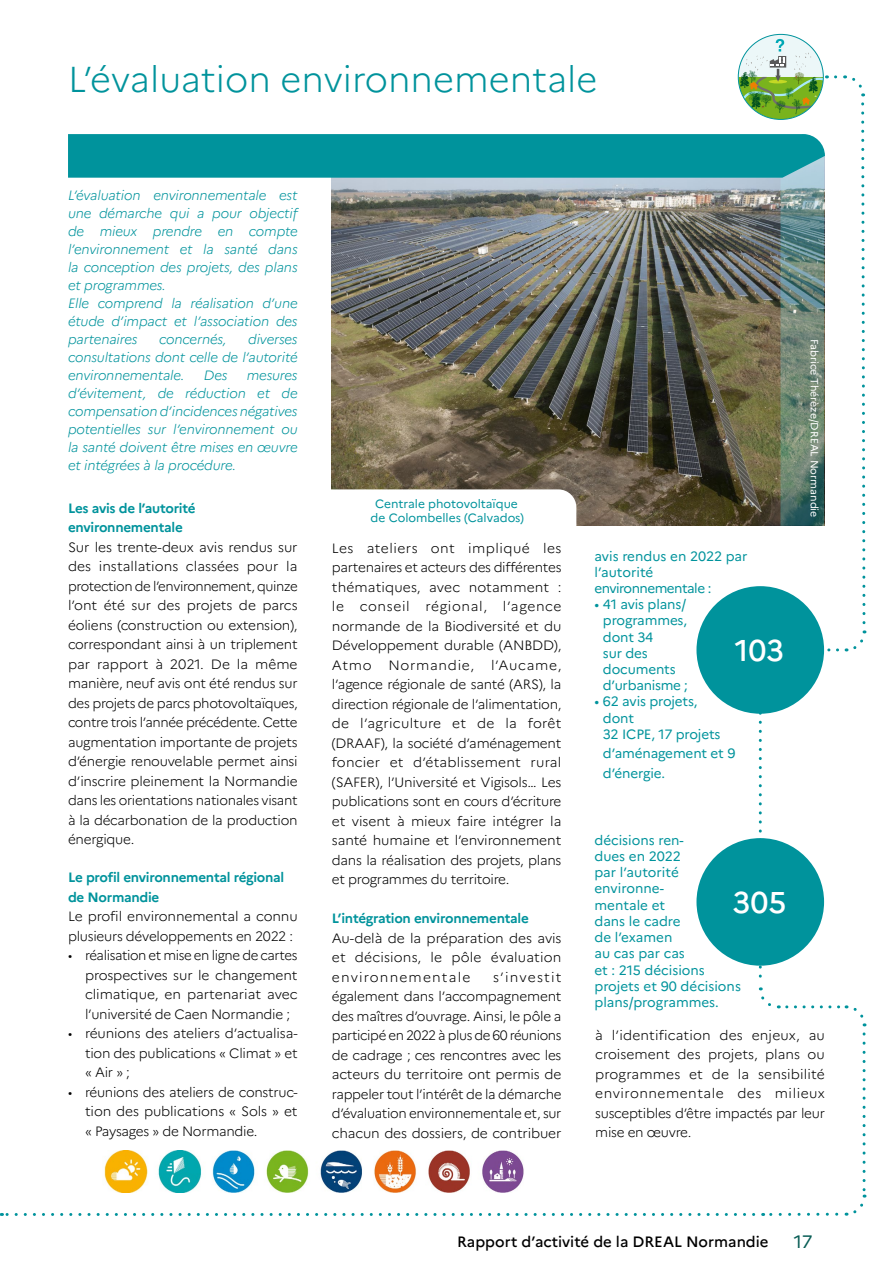
<style>
.page{position:relative;width:893px;height:1263px;background:#fff}
.page>*{position:absolute;margin:0;border:0;box-sizing:border-box;transform-origin:0 0}
.t1{font:300 36px "Marianne";color:#00939c}
.t2{font:500 30px "Marianne";letter-spacing:-.005em;color:#fff}
.t3{font:18px "Marianne";color:#085d55}
.t4{font:500 15px "Marianne";color:#000}
.t5{font:300 13.5px/19.5px "Marianne";letter-spacing:-.02em;color:#000;text-align:justify}
.t6{font:italic 300 13.5px/18px "Marianne";letter-spacing:-.01em;color:#00939c;text-align:justify}
.t7{font:13.5px/16.2px "Marianne";letter-spacing:-.01em;color:#00939c}
.t8{font:700 13.5px/19.5px "Marianne";letter-spacing:-.02em;color:#00939c}
.t9{font:12px/14.4px "Marianne";color:#00939c;text-align:center}
.t10{font:10.5px "Marianne";color:#fff}
</style>
<div class="page">
<svg style="left:759px;top:711px;width:20px;height:298px"></svg>
<svg style="left:787px;top:1005px;width:80px;height:21px"></svg>
<svg style="left:846px;top:1034px;width:20px;height:182px"></svg>
<svg style="left:763px;top:1213px;width:74px;height:3px"></svg>
<svg style="left:0;top:1213px;width:754px;height:3px"></svg>
<img style="left:68px;top:34px;width:799px;height:635px">
<div style="left:696px;top:586px;width:128px;height:128px;background:#00939c;border-radius:50%"></div>
<div style="left:696px;top:838px;width:128px;height:128px;background:#00939c;border-radius:50%"></div>
<img style="left:104px;top:1151px;width:420px;height:42px">
<h1 class="t1" style="left:68px;top:51px;width:531px">L’évaluation environnementale</h1>
<p class="t6" style="left:68px;top:185px;width:231px;text-align:left">L’évaluation environnementale est une démarche qui a pour objectif de mieux prendre en compte l’environnement et la santé dans la conception des projets, des plans et programmes.<br>Elle comprend la réalisation d’une étude d’impact et l’association des partenaires</p>
<p class="t6" style="left:68px;top:329px;width:231px;text-indent:180px">diverses consultations dont celle de l’autorité environnementale.</p>
<p class="t6" style="left:159px;top:329px;width:69px">concernés,</p>
<p class="t6" style="left:204px;top:365px;width:25px">Des</p>
<p class="t6" style="left:68px;top:365px;width:231px;text-indent:179px">mesures d’évitement, de réduction et de compensation d’incidences négatives potentielles sur l’environnement ou la santé doivent être mises en œuvre et intégrées à la procédure.</p>
<p class="t8" style="left:68px;top:497px;width:129px">Les avis de l’autorité environnementale</p>
<p class="t5" style="left:68px;top:536px;width:231px">Sur les trente-deux avis rendus sur des installations classées pour la protection de l’environnement, quinze l’ont été sur des projets de parcs éoliens (construction ou extension), correspondant ainsi à un triplement par rapport à 2021. De la même manière, neuf avis ont été rendus sur des projets de parcs photovoltaïques, contre trois l’année précédente. Cette augmentation importante de projets d’énergie renouvelable permet ainsi d’inscrire pleinement la Normandie dans les orientations nationales visant à la décarbonation de la production énergique.</p>
<p class="t8" style="left:68px;top:867px;width:218px">Le profil environnemental régional de Normandie</p>
<p class="t5" style="left:68px;top:906px;width:231px">Le profil environnemental a connu plusieurs développements en 2022 :</p>
<p class="t5" style="left:85px;top:945px;width:214px;text-indent:-17px">• réalisation et mise en ligne de cartes prospectives sur le changement climatique, en partenariat avec l’université de Caen Normandie ;</p>
<p class="t5" style="left:85px;top:1023px;width:214px;text-indent:-17px">• réunions des ateliers d’actualisa&shy;tion des publications « Climat » et « Air » ;</p>
<p class="t5" style="left:85px;top:1081px;width:214px;text-indent:-17px">• réunions des ateliers de construc&shy;tion des publications « Sols » et « Paysages » de Normandie.</p>
<p class="t9" style="left:371px;top:495px;width:155px">Centrale photovoltaïque de Colombelles (Calvados)</p>
<p class="t5" style="left:332px;top:537px;width:231px">Les ateliers ont impliqué les partenaires et acteurs des différentes thématiques, avec notamment : le conseil régional, l’agence normande de la Biodiversité et du Développement durable (ANBDD), Atmo Normandie, l’Aucame, l’agence régionale de santé (ARS), la direction régionale de l’alimentation, de l’agriculture et de la forêt (DRAAF), la société d’aménagement foncier et d’établissement rural (SAFER), l’Université et Vigisols… Les publications sont en cours d’écriture et visent à mieux faire intégrer la santé humaine et l’environnement dans la réalisation des projets, plans et programmes du territoire.</p>
<p class="t8" style="left:332px;top:907px;width:199px">L’intégration environnementale</p>
<p class="t5" style="left:332px;top:927px;width:231px">Au-delà de la préparation des avis et décisions, le pôle évaluation environnementale</p>
<p class="t5" style="left:332px;top:966px;width:231px;text-indent:161px">s’investit également dans l’accompagnement des maîtres d’ouvrage. Ainsi, le pôle a participé en 2022 à plus de 60 réunions de cadrage ; ces rencontres avec les acteurs du territoire ont permis de rappeler tout l’intérêt de la démarche d’évaluation environnementale et, sur chacun des dossiers, de contribuer</p>
<p class="t7" style="left:594px;top:547px;width:155px">avis rendus en 2022 par l’autorité environnementale :</p>
<p class="t7" style="left:603px;top:595px;width:86px;text-indent:-9px">• 41 avis plans/ programmes, dont 34<br>sur des documents d’urbanisme ;</p>
<p class="t7" style="left:603px;top:692px;width:119px;text-indent:-9px">• 62 avis projets, dont<br>32 ICPE, 17 projets</p>
<p class="t7" style="left:603px;top:743px;width:134px;line-height:19.5px">d’aménagement et 9 d’énergie.</p>
<h2 class="t2" style="left:735px;top:627px;width:51px">103</h2>
<p class="t7" style="left:594px;top:831px;width:148px">décisions ren-<br>dues en 2022<br>par l’autorité environne-<br>mentale et<br>dans le cadre<br>de l’examen<br>au cas par cas<br>et : 215 décisions projets et 90 décisions plans/programmes.</p>
<h2 class="t2" style="left:733px;top:879px;width:55px">305</h2>
<p class="t10" style="left:822px;top:339px;width:180px;rotate:90deg">Fabrice Thérèze/DREAL Normandie</p>
<p class="t5" style="left:595px;top:1024px;width:231px">à l’identification des enjeux, au croisement des projets, plans ou programmes et de la sensibilité environnementale des milieux susceptibles d’être impactés par leur mise en œuvre.</p>
<p class="t4" style="left:457px;top:1230px;width:313px">Rapport d’activité de la DREAL Normandie</p>
<h3 class="t3" style="left:794px;top:1228px;width:20px">17</h3>
</div>
